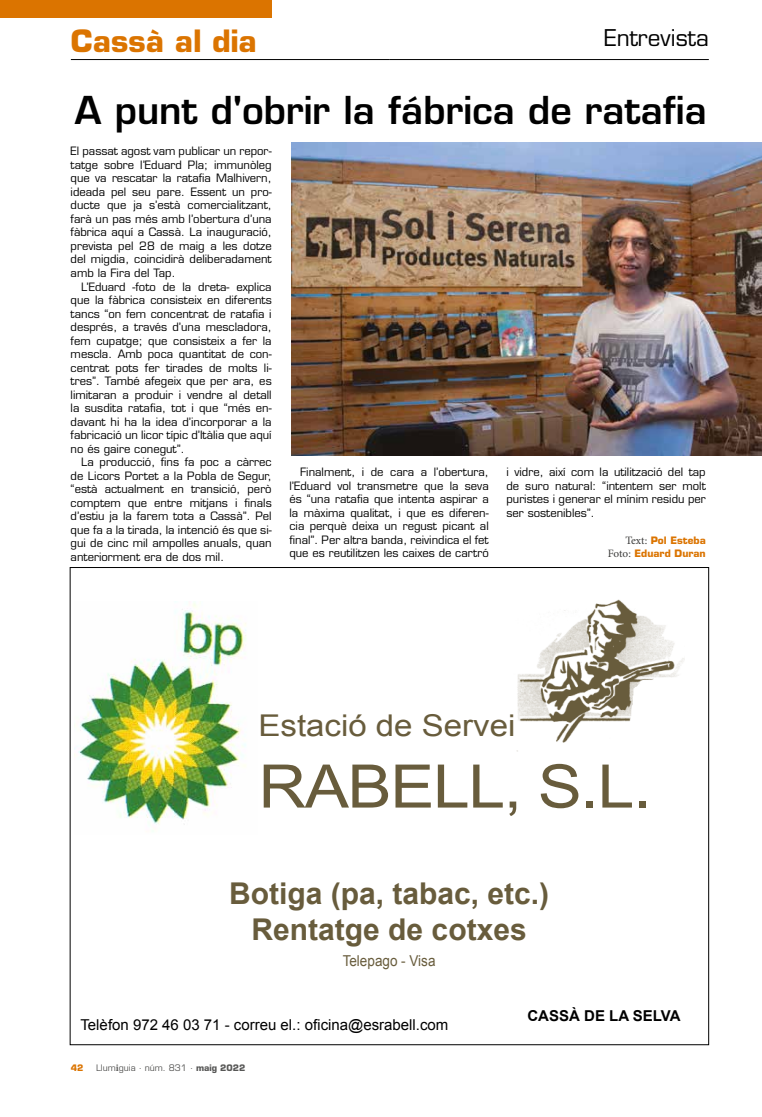
<style>
.page{position:relative;width:762px;height:1117px;background:#fff}
.page>*{position:absolute;margin:0;border:0;box-sizing:border-box;transform-origin:0 0}
.t1{font:60px "Arial";letter-spacing:-.02em;color:#685c3c;scale:1.1 1}
.t2{font:600 37.5px "Eurostile LT Std";color:#000}
.t3{font:700 30px/36px "Arial";color:#685c3c;text-align:center}
.t4{font:30px "Arial";color:#685c3c;scale:1.1 1}
.t5{font:700 30px "Eurostile LT Std";color:#db7400}
.t6{font:22.5px "Eurostile LT Std";color:#000}
.t7{font:15px "Arial";color:#000}
.t8{font:700 15px "Arial";color:#000}
.t9{font:15px "Arial";color:#685c3c;scale:.9 1}
.t10{font:11.25px/13.5px "Eurostile LT Std";color:#000;text-align:justify}
.t11{font:700 10px/13.5px "Eurostile LT Std";color:#db7400;text-align:right}
.t12{font:8.75px "Eurostile LT Std";color:#575756}
.t13{font:700 8.75px "Eurostile LT Std";color:#db7400}
.s1{font-family:"Minion Pro";font-weight:400;font-size:11.25px;color:#3c3c3b}
.s2{font-family:"Minion Pro";font-weight:700;font-size:10px}
.s3{font-weight:700}
</style>
<div class="page">
<hr style="left:71px;top:59px;width:319px;height:1px;background:#000">
<hr style="left:390px;top:59px;width:319px;height:1px;background:#000">
<div style="left:0;top:0;width:272px;height:18px;background:#db7400"></div>
<img style="left:78px;top:601px;width:168px;height:224px">
<img style="left:516px;top:599px;width:168px;height:153px">
<img style="left:291px;top:142px;width:471px;height:313px">
<h3 class="t5" style="left:71px;top:22px;width:187px">Cassà al dia</h3>
<h3 class="t6" style="left:604px;top:24px;width:106px">Entrevista</h3>
<h2 class="t2" style="left:75px;top:87px;width:633px">A punt d'obrir la fábrica de ratafia</h2>
<p class="t10" style="left:71px;top:144px;width:203px">El passat agost vam publicar un repor&shy;tatge sobre l’Eduard Pla; immunòleg que va rescatar la ratafia Malhivern, ideada pel seu pare. Essent un pro&shy;ducte que ja s’està comercialitzant, farà un pas més amb l’obertura d’una fàbrica aquí a Cassà. La inauguració, prevista pel 28 de maig a les dotze del migdia, coincidirà deliberadament amb la Fira del Tap.</p>
<p class="t10" style="left:71px;top:279px;width:203px;text-indent:11px">L’Eduard -foto de la dreta- explica que la fàbrica consisteix en diferents tancs “on fem concentrat de ratafia i després, a través d’una mescladora, fem cupatge; que consisteix a fer la mescla. Amb poca quantitat de con&shy;centrat pots fer tirades de molts li&shy;tres”. També afegeix que per ara, es limitaran a produir i vendre al detall la susdita ratafia, tot i que “més en&shy;davant hi ha la idea d’incorporar a la fabricació un licor típic d’Itàlia que aquí no és gaire conegut”.</p>
<p class="t10" style="left:71px;top:455px;width:203px;text-indent:11px">La producció, fins fa poc a càrrec de Licors Portet a la Pobla de Segur, “està actualment en transició, però comptem que entre mitjans i finals d’estiu ja la farem tota a Cassà”. Pel que fa a la tirada, la intenció és que si&shy;gui de cinc mil ampolles anuals, quan anteriorment era de dos mil.</p>
<p class="t10" style="left:289px;top:465px;width:201px;text-indent:11px">Finalment, i de cara a l’obertura, l’Eduard vol transmetre que la seva és “una ratafia que intenta aspirar a la màxima qualitat, i que es diferen&shy;cia perquè deixa un regust picant al final”. Per altra banda, reivindica el fet que es reutilitzen les caixes de cartró</p>
<p class="t10" style="left:506px;top:465px;width:201px">i vidre, així com la utilització del tap de suro natural: “intentem ser molt puristes i generar el mínim residu per ser sostenibles”.</p>
<p class="t11" style="left:608px;top:533px;width:99px"><span class="s1">Text:</span> Pol Esteba<br><span class="s1">Foto:</span> Eduard Duran</p>
<h3 class="t4" style="left:258px;top:705px;width:235px">Estació de Servei</h3>
<h1 class="t1" style="left:258px;top:747px;width:358px">RABELL, S.L.</h1>
<h3 class="t3" style="left:229px;top:876px;width:322px">Botiga (pa, tabac, etc.)<br>Rentatge de cotxes</h3>
<h3 class="t9" style="left:343px;top:950px;width:105px">Telepago - Visa</h3>
<h3 class="t7" style="left:80px;top:1014px;width:369px">Telèfon 972 46 03 71 - correu el.: oficina@esrabell.com</h3>
<p class="t13" style="left:71px;top:1062px;width:14px">42</p>
<p class="t12" style="left:96px;top:1062px;width:151px">Llum<span class="s2">i</span>guia · núm. 831 · <span class="s3">maig 2022</span></p>
<h3 class="t8" style="left:527px;top:1005px;width:155px">CASSÀ DE LA SELVA</h3>
</div>
